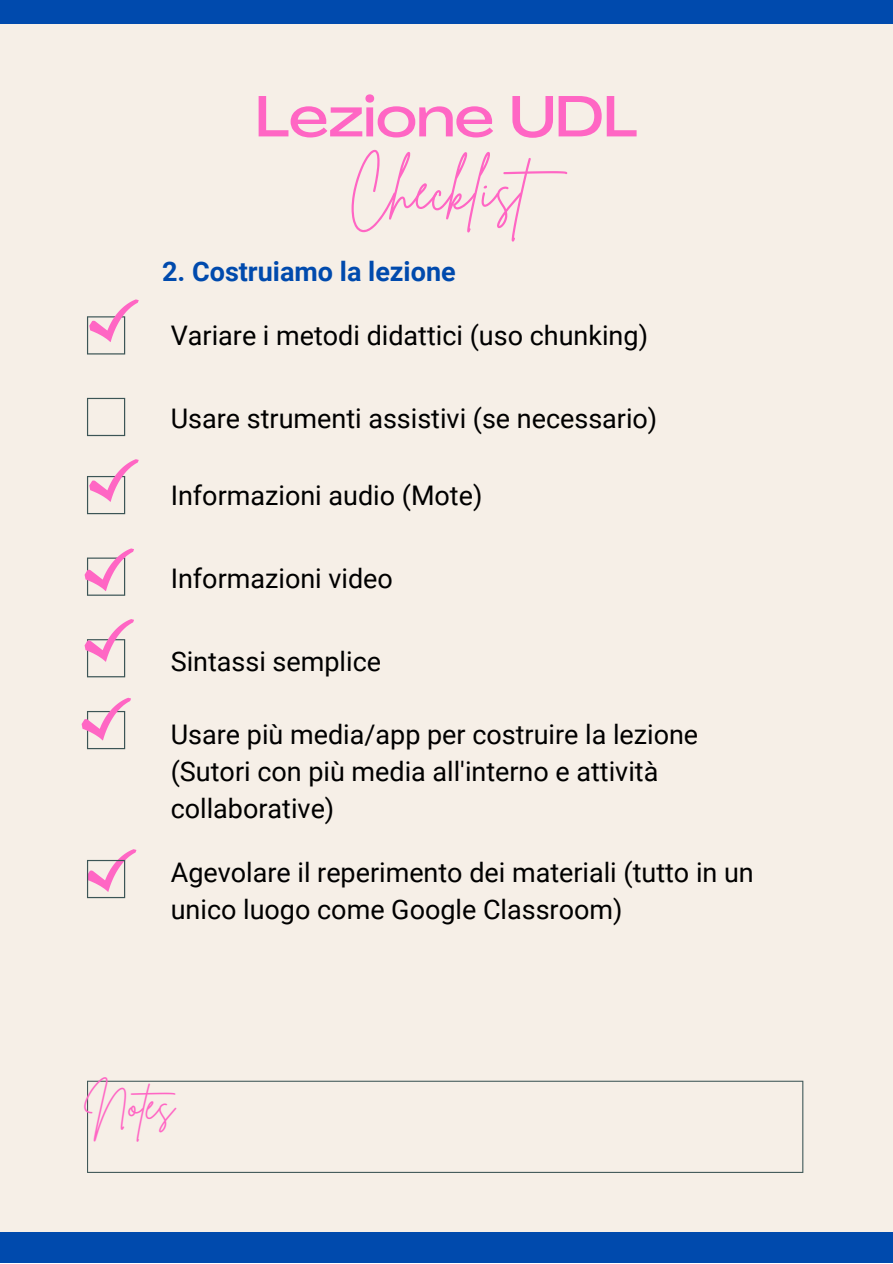
<style>
.page{position:relative;width:893px;height:1264px;background:#fff}
.page>*{position:absolute;margin:0;border:0;box-sizing:border-box;transform-origin:0 0}
.t1{font:500 expanded 57px "Agrandir";color:#ff66c4}
.t2{font:57px "Brittany Signature";color:#ff66c4}
.t3{font:39.6px "Brittany Signature";color:#ff66c4}
.t4{font:27px/37px "Roboto";color:#000}
.t5{font:700 27px "Roboto";color:#004aad}
</style>
<div class="page">
<div style="left:0;top:0;width:892px;height:1262px;background:#f6efe7"></div>
<div style="left:0;top:0;width:892px;height:24px;background:#004aad"></div>
<svg style="left:87px;top:398px;width:38px;height:38px"></svg>
<svg style="left:87px;top:1080px;width:716px;height:92px"></svg>
<div style="left:0;top:1231px;width:892px;height:31px;background:#004aad"></div>
<svg style="left:87px;top:849px;width:49px;height:49px"></svg>
<svg style="left:87px;top:299px;width:52px;height:55px"></svg>
<svg style="left:87px;top:459px;width:52px;height:55px"></svg>
<svg style="left:85px;top:548px;width:49px;height:47px"></svg>
<svg style="left:85px;top:619px;width:49px;height:58px"></svg>
<svg style="left:82px;top:697px;width:49px;height:52px"></svg>
<h1 class="t1" style="left:255px;top:94px;width:383px">Lezione UDL</h1>
<h1 class="t2" style="left:348px;top:152px;width:235px">Checklist</h1>
<p class="t5" style="left:162px;top:256px;width:295px">2. Costruiamo la lezione</p>
<p class="t4" style="left:171px;top:317px;width:478px">Variare i metodi didattici (uso chunking)</p>
<p class="t4" style="left:171px;top:400px;width:488px">Usare strumenti assistivi (se necessario)</p>
<p class="t4" style="left:171px;top:477px;width:313px">Informazioni audio (Mote)</p>
<p class="t4" style="left:171px;top:560px;width:224px">Informazioni video</p>
<p class="t4" style="left:171px;top:642px;width:212px">Sintassi semplice</p>
<p class="t4" style="left:171px;top:715px;width:529px">Usare più media/app per costruire la lezione (Sutori con più media all'interno e attività collaborative)</p>
<p class="t4" style="left:171px;top:854px;width:584px">Agevolare il reperimento dei materiali (tutto in un unico luogo come Google Classroom)</p>
<h2 class="t3" style="left:85px;top:1078px;width:103px">Notes</h2>
</div>
